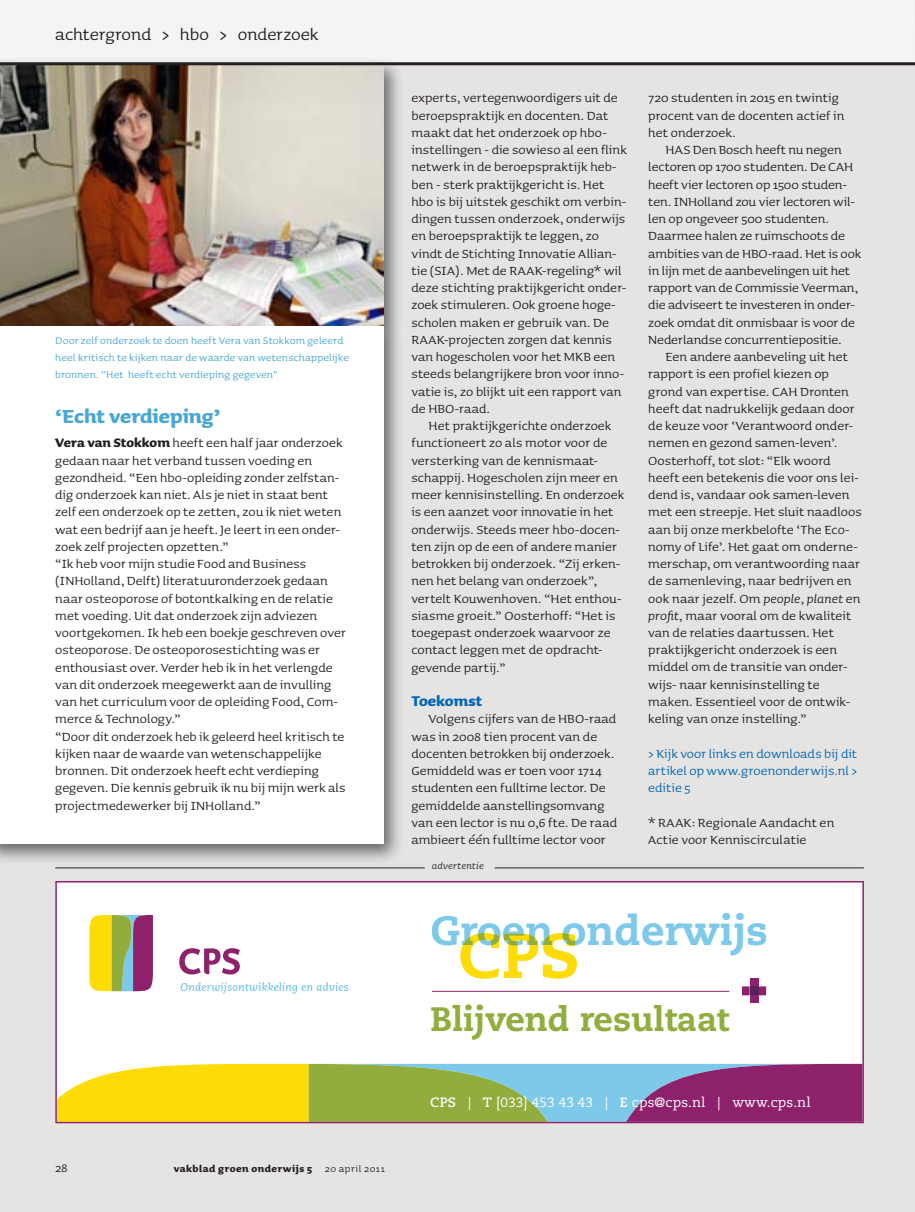
<style>
.page{position:relative;width:915px;height:1212px;background:#fff}
.page>*{position:absolute;margin:0;border:0;box-sizing:border-box;transform-origin:0 0}
.t1{font:800 63px "CPS Caecilia LT Std";color:#fcdc04}
.t2{font:800 40.95px "CPS Caecilia LT Std";color:#7dc9e9}
.t3{font:800 33.9px "CPS Caecilia LT Std";color:#90ad3d}
.t4{font:700 24px "Sauna";letter-spacing:-.005em;color:#4aa7d4}
.t5{font:21px "Sauna";color:#231f20}
.t6{font:700 18px "Sauna";color:#0166b3}
.t7{font:15.75px/17.2px "Sauna";letter-spacing:.005em;color:#231f20}
.t8{font:15.75px/17.2px "Sauna";letter-spacing:.005em;color:#0166b3;text-align:justify}
.t9{font:15px "Sauna";color:#231f20}
.t10{font:13.5px "CPS Caecilia LT Std";letter-spacing:.01em;color:#fff}
.t11{font:12.75px/17.2px "Sauna";letter-spacing:.01em;color:#4aa7d4}
.t12{font:700 12px "Sauna";letter-spacing:.04em;color:#231f20}
.t13{font:italic 12px "Sauna";letter-spacing:.015em;color:#231f20}
.s1{font-weight:700}
.s2{font-weight:400}
.s3{font-style:italic}
</style>
<div class="page">
<div style="left:0;top:0;width:914px;height:1212px;background:#e5e4e3"></div>
<div style="left:0;top:0;width:914px;height:62px;background:#f4f4f3"></div>
<hr style="left:494px;top:868px;width:369px;height:1px;background:#231f20">
<hr style="left:55px;top:868px;width:369px;height:1px;background:#231f20">
<div style="left:0;top:56px;width:402px;height:290px;background:#231f20;opacity:.65"></div>
<img style="left:0;top:65px;width:383px;height:253px">
<div style="left:0;top:318px;width:402px;height:546px;background:#231f20;opacity:.65"></div>
<div style="left:0;top:327px;width:383px;height:517px;background:#fff"></div>
<hr style="left:0;top:62px;width:914px;height:3px;background:#231f20">
<div style="left:55px;top:881px;width:808px;height:242px;background:#fff"></div>
<hr style="left:432px;top:991px;width:297px;height:1px;background:#8d216b">
<div style="left:749px;top:979px;width:9px;height:24px;background:#8d216b"></div>
<svg style="left:741px;top:986px;width:24px;height:9px"></svg>
<div style="left:749px;top:986px;width:9px;height:9px;background:#5a215a"></div>
<svg style="left:460px;top:933px;width:116px;height:23px;background:#fded7e"></svg>
<svg style="left:55px;top:1064px;width:807px;height:60px;background:#ad9d62"></svg>
<h3 class="t5" style="left:55px;top:23px;width:265px">achtergrond &gt; hbo &gt; onderzoek</h3>
<p class="t11" style="left:55px;top:332px;width:295px">Door zelf onderzoek te doen heeft Vera van Stokkom geleerd heel kritisch te kijken naar de waarde van wetenschappelijke bronnen. "Het heeft echt verdieping gegeven"</p>
<h3 class="t4" style="left:55px;top:403px;width:167px">‘Echt verdieping’</h3>
<p class="t7" style="left:55px;top:434px;width:292px"><span class="s1">Vera van Stokkom</span> heeft een half jaar onderzoek gedaan naar het verband tussen voeding en gezondheid. “Een hbo-opleiding zonder zelfstan&shy;dig onderzoek kan niet. Als je niet in staat bent zelf een onderzoek op te zetten, zou ik niet weten wat een bedrijf aan je heeft. Je leert in een onder&shy;zoek zelf projecten opzetten.”<br>“Ik heb voor mijn studie Food and Business (INHolland, Delft) literatuuronderzoek gedaan naar osteoporose of botontkalking en de relatie met voeding. Uit dat onderzoek zijn adviezen voortgekomen. Ik heb een boekje geschreven over osteoporose. De osteoporosestichting was er enthousiast over. Verder heb ik in het verlengde van dit onderzoek meegewerkt aan de invulling van het curriculum voor de opleiding Food, Com&shy;merce &amp; Technology.”<br>“Door dit onderzoek heb ik geleerd heel kritisch te kijken naar de waarde van wetenschappelijke bronnen. Dit onderzoek heeft echt verdieping gegeven. Die kennis gebruik ik nu bij mijn werk als projectmedewerker bij INHolland.”</p>
<p class="t9" style="left:55px;top:1160px;width:14px">28</p>
<p class="t12" style="left:174px;top:1162px;width:213px">vakblad groen onderwijs 5 <span class="s2">20 april 2011</span></p>
<p class="t7" style="left:411px;top:89px;width:217px">experts, vertegenwoordigers uit de beroepspraktijk en docenten. Dat maakt dat het onderzoek op hbo&shy;instellingen - die sowieso al een flink netwerk in de beroepspraktijk heb&shy;ben - sterk praktijkgericht is. Het hbo is bij uitstek geschikt om verbin&shy;dingen tussen onderzoek, onderwijs en beroepspraktijk te leggen, zo vindt de Stichting Innovatie Allian&shy;tie (SIA). Met de RAAK-regeling* wil deze stichting praktijkgericht onder&shy;zoek stimuleren. Ook groene hoge&shy;scholen maken er gebruik van. De RAAK-projecten zorgen dat kennis van hogescholen voor het MKB een steeds belangrijkere bron voor inno&shy;vatie is, zo blijkt uit een rapport van de HBO-raad.</p>
<p class="t7" style="left:411px;top:417px;width:214px;text-indent:17px">Het praktijkgerichte onderzoek functioneert zo als motor voor de versterking van de kennismaat&shy;schappij. Hogescholen zijn meer en meer kennisinstelling. En onderzoek is een aanzet voor innovatie in het onderwijs. Steeds meer hbo-docen&shy;ten zijn op de een of andere manier betrokken bij onderzoek. “Zij erken&shy;nen het belang van onderzoek”, vertelt Kouwenhoven. “Het enthou&shy;siasme groeit.” Oosterhoff: “Het is toegepast onderzoek waarvoor ze contact leggen met de opdracht&shy;gevende partij.”</p>
<p class="t6" style="left:411px;top:691px;width:72px">Toekomst</p>
<p class="t7" style="left:411px;top:710px;width:207px;text-indent:17px">Volgens cijfers van de HBO-raad was in 2008 tien procent van de docenten betrokken bij onderzoek.<br>Gemiddeld was er toen voor 1714 studenten een fulltime lector. De gemiddelde aanstellingsomvang van een lector is nu 0,6 fte. De raad ambieert één fulltime lector voor</p>
<p class="t13" style="left:431px;top:860px;width:54px">advertentie</p>
<p class="t7" style="left:648px;top:89px;width:197px">720 studenten in 2015 en twintig procent van de docenten actief in het onderzoek.</p>
<p class="t7" style="left:648px;top:141px;width:214px;text-indent:17px">HAS Den Bosch heeft nu negen lectoren op 1700 studenten. De CAH heeft vier lectoren op 1500 studen&shy;ten. INHolland zou vier lectoren wil&shy;len op ongeveer 500 studenten.<br>Daarmee halen ze ruimschoots de ambities van de HBO-raad. Het is ook in lijn met de aanbevelingen uit het rapport van de Commissie Veerman, die adviseert te investeren in onder&shy;zoek omdat dit onmisbaar is voor de Nederlandse concurrentiepositie.</p>
<p class="t7" style="left:648px;top:348px;width:215px;text-indent:17px">Een andere aanbeveling uit het rapport is een profiel kiezen op grond van expertise. CAH Dronten heeft dat nadrukkelijk gedaan door de keuze voor ‘Verantwoord onder&shy;nemen en gezond samen-leven’.<br>Oosterhoff, tot slot: “Elk woord heeft een betekenis die voor ons lei&shy;dend is, vandaar ook samen-leven met een streepje. Het sluit naadloos aan bij onze merkbelofte ‘The Eco&shy;nomy of Life’. Het gaat om onderne&shy;merschap, om verantwoording naar de samenleving, naar bedrijven en ook naar jezelf. Om <span class="s3">people</span>, <span class="s3">planet</span> en <span class="s3">profit</span>, maar vooral om de kwaliteit van de relaties daartussen. Het praktijkgericht onderzoek is een middel om de transitie van onder&shy;wijs- naar kennisinstelling te maken. Essentieel voor de ontwik&shy;keling van onze instelling.”</p>
<p class="t8" style="left:648px;top:745px;width:210px">&gt; Kijk voor links en downloads bij dit artikel op www.groenonderwijs.nl &gt; editie 5</p>
<p class="t7" style="left:648px;top:814px;width:188px">* RAAK: Regionale Aandacht en<br>Actie voor Kenniscirculatie</p>
<h2 class="t2" style="left:430px;top:905px;width:339px">Groen onderwijs</h2>
<h1 class="t1" style="left:458px;top:917px;width:123px">CPS</h1>
<h3 class="t3" style="left:430px;top:998px;width:300px">Blijvend resultaat</h3>
<p class="t10" style="left:430px;top:1094px;width:382px"><span class="s1">CPS</span> | <span class="s1">T</span> [033] 453 43 43 | <span class="s1">E</span> cps@cps.nl | www.cps.nl</p>
</div>
